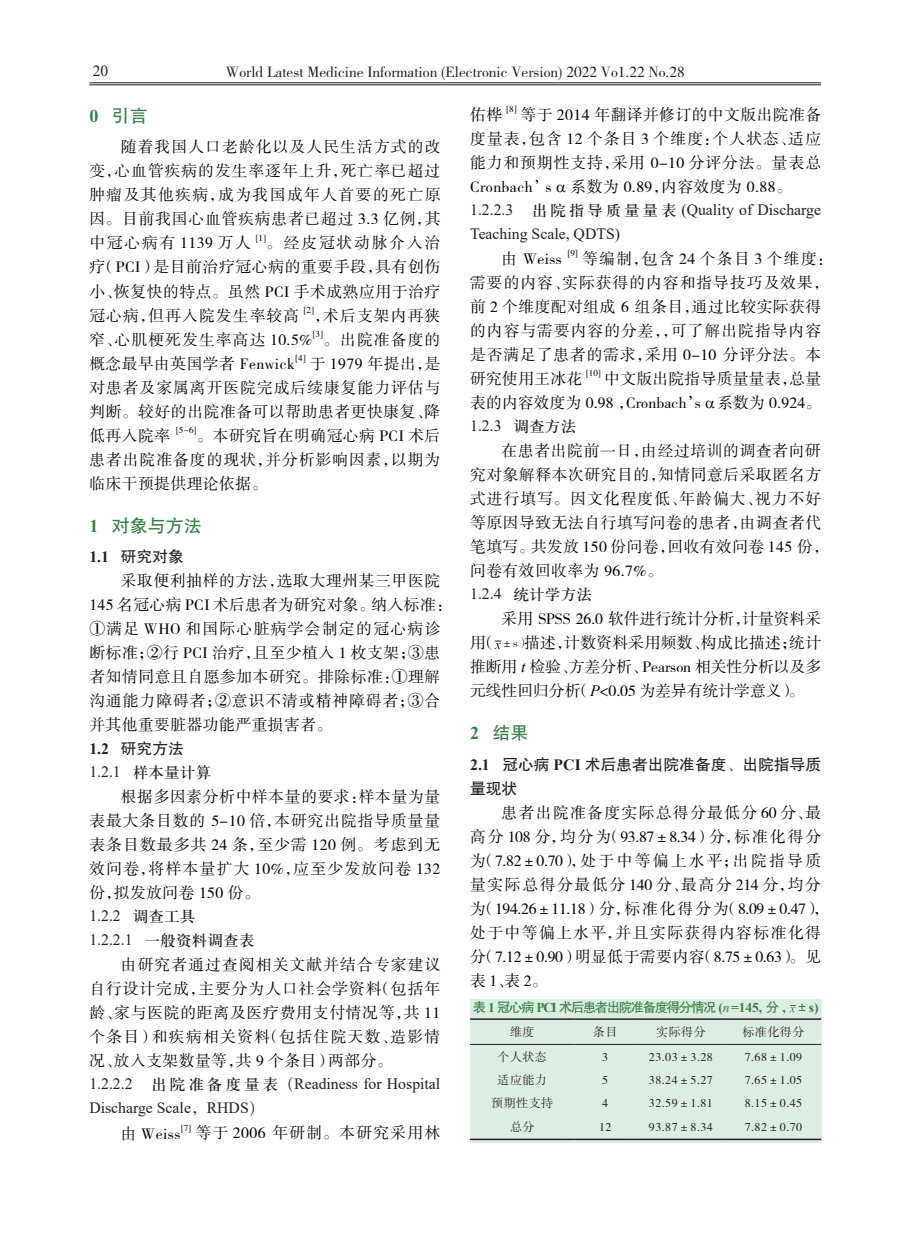
<style>
.page{position:relative;width:919px;height:1238px;background:#fff}
.page>*{position:absolute;margin:0;border:0;box-sizing:border-box;transform-origin:0 0}
.t1{font:18px "FZHTK GBK1 0";color:#358043}
.t2{font:15.75px/24px "FZSSK GBK1 0";letter-spacing:.04em;color:#000;text-align:justify}
.t3{font:15.75px/24px "FZSSK GBK1 0";letter-spacing:.095em;color:#000}
.t4{font:15.75px/24px "Times New Roman";color:#231f20}
.t5{font:15.75px/24px "FZSSK GBK1 0";letter-spacing:.065em;color:#000}
.t6{font:15.75px/24px "FZSSK GBK1 0";letter-spacing:.01em;color:#000;text-align:right}
.t7{font:15.75px/24px "FZHTK GBK1 0";color:#231f20}
.t8{font:15.75px "FZSSK GBK1 0";letter-spacing:.07em;color:#000}
.t9{font:15.75px "FZSSK GBK1 0";letter-spacing:.08em;color:#000}
.t10{font:15.45px "FZSSJW GB1 0";color:#231f20}
.t11{font:15.45px "Times New Roman";color:#231f20}
.t12{font:13.5px "FZHTK GBK1 0";letter-spacing:-.11em;color:#358043}
.t13{font:12px "FZSSK GBK1 0";letter-spacing:.04em;color:#231f20}
.t14{font:9.15px "FZSSK GBK1 0";color:#000}
.s1{font-family:"Times New Roman";font-weight:700}
.s2{font-family:"H Ya 3 gj"}
.s3{font-size:12px;color:#231f20}
.s4{font-family:"Times New Roman";font-style:italic}
.s5{font-family:"FZSSK GBK1 0"}
</style>
<div class="page">
<hr style="left:89px;top:82px;width:732px;height:1px;background:#231f20">
<hr style="left:89px;top:84px;width:732px;height:1px;background:#231f20">
<div style="left:470px;top:999px;width:351px;height:144px;background:#dceee1"></div>
<svg style="left:494px;top:640px;width:7px;height:9px"></svg>
<svg style="left:789px;top:1005px;width:6px;height:7px"></svg>
<hr style="left:470px;top:1018px;width:104px;height:1px;background:#231f20">
<hr style="left:574px;top:1018px;width:62px;height:1px;background:#231f20">
<hr style="left:636px;top:1018px;width:89px;height:1px;background:#231f20">
<hr style="left:725px;top:1018px;width:96px;height:1px;background:#231f20">
<hr style="left:470px;top:1138px;width:104px;height:2px;background:#231f20">
<hr style="left:574px;top:1138px;width:62px;height:2px;background:#231f20">
<hr style="left:636px;top:1138px;width:89px;height:2px;background:#231f20">
<hr style="left:725px;top:1138px;width:96px;height:2px;background:#231f20">
<hr style="left:470px;top:1043px;width:104px;height:1px;background:#231f20">
<hr style="left:574px;top:1043px;width:62px;height:1px;background:#231f20">
<hr style="left:636px;top:1043px;width:89px;height:1px;background:#231f20">
<hr style="left:725px;top:1043px;width:96px;height:1px;background:#231f20">
<p class="t11" style="left:93px;top:60px;width:17px">20</p>
<p class="t10" style="left:226px;top:63px;width:460px">World Latest Medicine Information (Electronic Version) 2022 Vo1.22 No.28</p>
<p class="t1" style="left:89px;top:106px;width:60px"><span class="s1">0</span> 引言</p>
<p class="t2" style="left:89px;top:136px;width:352px;text-indent:32px">随着我国人口老龄化以及人民生活方式的改变，心血管疾病的发生率逐年上升，死亡率已超过肿瘤及其他疾病，成为我国成年人首要的死亡原因。目前我国心血管疾病患者已超过 3.3 亿例，其中冠心病有 1139 万人</p>
<p class="t2" style="left:470px;top:103px;width:33px">佑桦</p>
<p class="t14" style="left:506px;top:104px;width:12px">[8]</p>
<p class="t2" style="left:470px;top:103px;width:352px;text-indent:50px">等于 2014 年翻译并修订的中文版出院准备度量表，包含 12 个条目 3 个维度：个人状态、适应能力和预期性支持，采用 0-10 分评分法。量表总Cronbach’s 系数为 0.89，内容效度为 0.88。</p>
<p class="t4" style="left:470px;top:197px;width:352px">1.2.2.3 <span class="s2">出院指导质量量表</span> (Quality of Discharge<br>Teaching Scale, QDTS)</p>
<p class="t2" style="left:501px;top:247px;width:62px">由 Weiss</p>
<p class="t14" style="left:567px;top:248px;width:11px">[9]</p>
<p class="t14" style="left:256px;top:233px;width:12px">[1]</p>
<p class="t2" style="left:89px;top:232px;width:352px;text-indent:177px">。经皮冠状动脉介入治疗（PCI）是目前治疗冠心病的重要手段，具有创伤小、恢复快的特点。虽然 PCI 手术成熟应用于治疗冠心病，但再入院发生率较高</p>
<p class="t5" style="left:470px;top:247px;width:364px;text-indent:112px">等编制，包含 24 个条目 3 个维度：需要的内容、实际获得的内容和指导技巧及效果，前 2 个维度配对组成 6 组条目，通过比较实际获得的内容与需要内容的分差，，可了解出院指导内容是否满足了患者的需求，采用 0-10 分评分法。本研究使用王冰花</p>
<p class="t14" style="left:304px;top:305px;width:12px">[2]</p>
<p class="t8" style="left:314px;top:307px;width:128px">，术后支架内再狭</p>
<p class="t8" style="left:89px;top:331px;width:224px">窄、心肌梗死发生率高达 10.5%</p>
<p class="t14" style="left:313px;top:329px;width:12px">[3]</p>
<p class="t2" style="left:323px;top:328px;width:119px">。出院准备度的</p>
<p class="t2" style="left:89px;top:352px;width:207px">概念最早由英国学者 Fenwick</p>
<p class="t14" style="left:295px;top:353px;width:12px">[4]</p>
<p class="t2" style="left:89px;top:352px;width:352px;text-indent:220px">于 1979 年提出，是对患者及家属离开医院完成后续康复能力评估与判断。较好的出院准备可以帮助患者更快康复、降低再入院率</p>
<p class="t14" style="left:586px;top:368px;width:16px">[10]</p>
<p class="t6" style="left:470px;top:367px;width:352px">中文版出院指导质量量表，总量<br>表的内容效度为 0.98 ，Cronbach’s 系数为 0.924。</p>
<p class="t4" style="left:470px;top:413px;width:108px">1.2.3 <span class="s2">调查方法</span></p>
<p class="t2" style="left:470px;top:439px;width:360px;text-align:left;text-indent:32px">在患者出院前一日，由经过培训的调查者向研究对象解释本次研究目的，知情同意后采取匿名方式进行填写。因文化程度低、年龄偏大、视力不好等原因导致无法自行填写问卷的患者，由调查者代笔填写。共发放 150 份问卷，回收有效问卷 145 份，问卷有效回收率为 96.7%。</p>
<p class="t4" style="left:470px;top:581px;width:124px">1.2.4 <span class="s2">统计学方法</span></p>
<p class="t2" style="left:470px;top:607px;width:352px;text-indent:32px">采用 SPSS 26.0 软件进行统计分析，计量资料采用（ <span class="s3">±s）</span>描述，计数资料采用频数、构成比描述；统计推断用 <span class="s4">t</span> 检验、方差分析、Pearson 相关性分析以及多元线性回归分析（<span class="s4">P</span>&lt;0.05 为差异有统计学意义）。</p>
<p class="t1" style="left:470px;top:723px;width:60px"><span class="s1">2</span> 结果</p>
<p class="t7" style="left:470px;top:752px;width:352px"><span class="s1">2.1</span> 冠心病 <span class="s1">PCI</span> 术后患者出院准备度<span class="s5">、</span>出院指导质量现状</p>
<p class="t3" style="left:470px;top:801px;width:360px;text-indent:32px">患者出院准备度实际总得分最低分 60 分、最高分 108 分，均分为（93.87±8.34）分，标准化得分为（7.82±0.70），处于中等偏上水平；出院指导质量实际总得分最低分 140 分、最高分 214 分，均分为（194.26±11.18）分，标准化得分为（8.09±0.47），处于中等偏上水平，并且实际获得内容标准化得分（7.12±0.90）明显低于需要内容（8.75±0.63）。见表 1、表 2。</p>
<p class="t12" style="left:472px;top:1000px;width:347px">表 <span class="s1">1</span> 冠心病 <span class="s1">PCI</span> 术后患者出院准备度得分情况 <span class="s1">(</span><span class="s4">n</span> <span class="s1">=145,</span> 分 <span class="s1">,</span> ±<span class="s1">S)</span></p>
<p class="t13" style="left:510px;top:1025px;width:26px">维度</p>
<p class="t13" style="left:593px;top:1025px;width:26px">条目</p>
<p class="t13" style="left:656px;top:1025px;width:51px">实际得分</p>
<p class="t13" style="left:742px;top:1025px;width:63px">标准化得分</p>
<p class="t13" style="left:497px;top:1050px;width:51px">个人状态</p>
<p class="t13" style="left:602px;top:1050px;width:7px">3</p>
<p class="t13" style="left:649px;top:1050px;width:65px">23.03±3.28</p>
<p class="t13" style="left:744px;top:1050px;width:59px">7.68±1.09</p>
<p class="t13" style="left:497px;top:1073px;width:51px">适应能力</p>
<p class="t13" style="left:602px;top:1073px;width:7px">5</p>
<p class="t13" style="left:649px;top:1073px;width:65px">38.24±5.27</p>
<p class="t13" style="left:744px;top:1073px;width:59px">7.65±1.05</p>
<p class="t13" style="left:491px;top:1096px;width:63px">预期性支持</p>
<p class="t13" style="left:602px;top:1096px;width:7px">4</p>
<p class="t13" style="left:649px;top:1096px;width:65px">32.59±1.81</p>
<p class="t13" style="left:744px;top:1096px;width:59px">8.15±0.45</p>
<p class="t13" style="left:510px;top:1120px;width:26px">总分</p>
<p class="t13" style="left:599px;top:1120px;width:14px">12</p>
<p class="t13" style="left:649px;top:1120px;width:65px">93.87±8.34</p>
<p class="t13" style="left:744px;top:1120px;width:59px">7.82±0.70</p>
<p class="t14" style="left:176px;top:425px;width:22px">[5-6]</p>
<p class="t2" style="left:89px;top:424px;width:352px;text-indent:107px">。本研究旨在明确冠心病 PCI 术后患者出院准备度的现状，并分析影响因素，以期为临床干预提供理论依据。</p>
<p class="t1" style="left:89px;top:515px;width:114px"><span class="s1">1</span> 对象与方法</p>
<p class="t7" style="left:89px;top:545px;width:96px"><span class="s1">1.1</span> 研究对象</p>
<p class="t2" style="left:89px;top:569px;width:364px;text-align:left;text-indent:32px">采取便利抽样的方法，选取大理州某三甲医院<br>145 名冠心病 PCI 术后患者为研究对象。纳入标准：<br>①满足 WHO 和国际心脏病学会制定的冠心病诊断标准；②行 PCI 治疗，且至少植入 1 枚支架；③患者知情同意且自愿参加本研究。排除标准：①理解沟通能力障碍者；②意识不清或精神障碍者；③合并其他重要脏器功能严重损害者。</p>
<p class="t7" style="left:89px;top:737px;width:96px"><span class="s1">1.2</span> 研究方法</p>
<p class="t4" style="left:89px;top:759px;width:124px">1.2.1 <span class="s2">样本量计算</span></p>
<p class="t2" style="left:89px;top:785px;width:352px;text-indent:32px">根据多因素分析中样本量的要求：样本量为量表最大条目数的 5-10 倍，本研究出院指导质量量表条目数最多共 24 条，至少需 120 例。考虑到无效问卷，将样本量扩大 10%，应至少发放问卷 132份，拟发放问卷 150 份。</p>
<p class="t4" style="left:89px;top:903px;width:167px">1.2.2 <span class="s2">调查工具<br></span>1.2.2.1 <span class="s2">一般资料调查表</span></p>
<p class="t2" style="left:89px;top:953px;width:352px;text-indent:32px">由研究者通过查阅相关文献并结合专家建议自行设计完成，主要分为人口社会学资料（包括年龄、家与医院的距离及医疗费用支付情况等，共 11个条目）和疾病相关资料（包括住院天数、造影情况、放入支架数量等，共 9 个条目）两部分。</p>
<p class="t4" style="left:89px;top:1071px;width:352px">1.2.2.2 <span class="s2">出院准备度量表（</span>Readiness for Hospital<br>Discharge Scale<span class="s2">，</span>RHDS<span class="s2">）</span></p>
<p class="t2" style="left:121px;top:1121px;width:61px">由 Weiss</p>
<p class="t14" style="left:181px;top:1122px;width:12px">[7]</p>
<p class="t9" style="left:195px;top:1124px;width:246px">等于 2006 年研制。本研究采用林</p>
</div>
